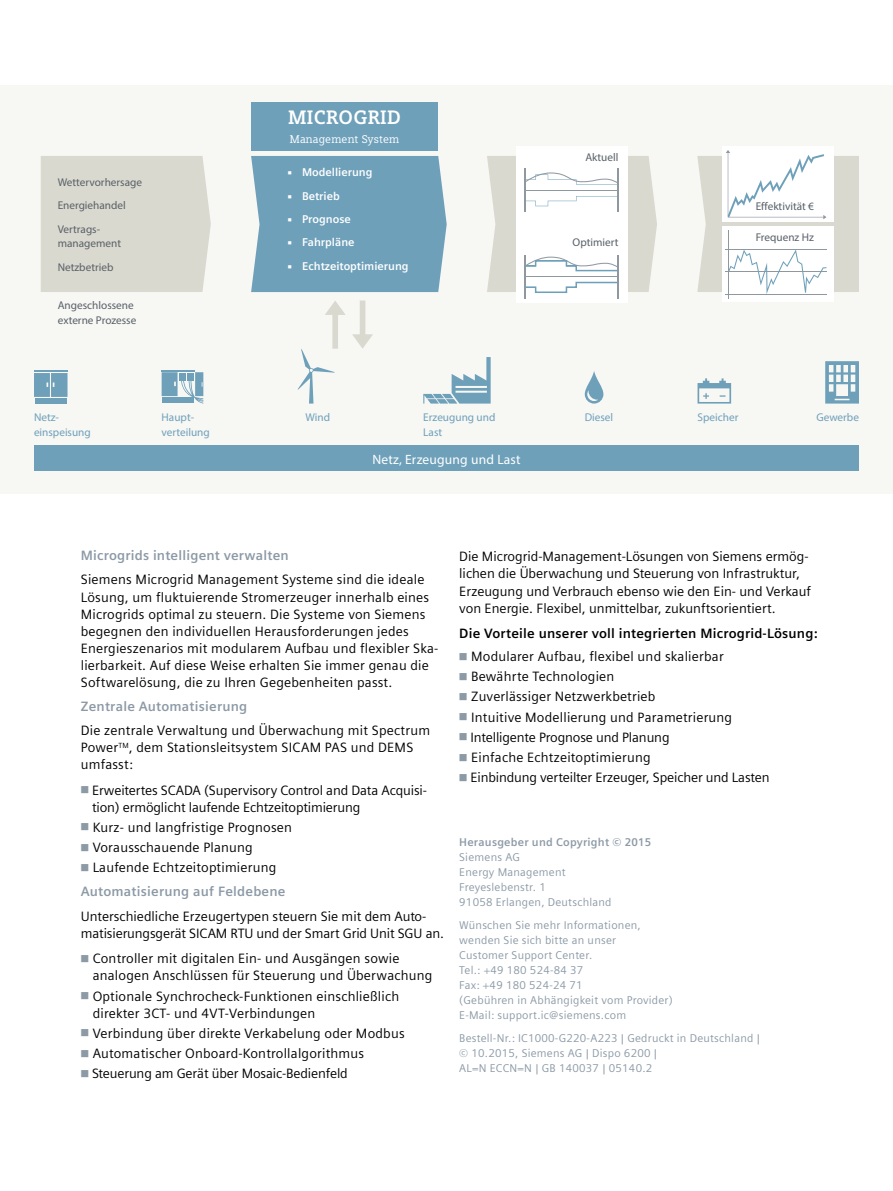
<style>
.page{position:relative;width:893px;height:1191px;background:#fff}
.page>*{position:absolute;margin:0;border:0;box-sizing:border-box;transform-origin:0 0}
.t1{font:700 19.5px "Siemens Slab";letter-spacing:.02em;color:#fff}
.t2{font:13.5px/17px "Siemens Sans Global";letter-spacing:.015em;color:#000}
.t3{font:13.5px/17px "Siemens Sans Global";letter-spacing:-.01em;color:#000}
.t4{font:700 13.5px/23px "Siemens Sans Global";letter-spacing:.015em;color:#000}
.t5{font:700 13.5px "Siemens Sans Global";letter-spacing:.015em;color:#8c9aa6}
.t6{font:13.5px "Myriad Pro";letter-spacing:.015em;color:#fff}
.t7{font:11.25px/14.9px "Siemens Sans Global";letter-spacing:.02em;color:#8c9aa6}
.t8{font:11.25px/23.4px "Myriad Pro";color:#586068}
.t9{font:11.25px/14.9px "Myriad Pro";color:#6ea0ba}
.t10{font:700 11.25px "Siemens Sans Global";color:#fff}
.t11{font:700 11.25px "Siemens Sans Global";letter-spacing:.02em;color:#8c9aa6}
.t12{font:11.25px "Siemens Slab";letter-spacing:.01em;color:#fff}
.s1{font-weight:400}
.s2{color:#8c9aa6}
.s3{font-weight:400;color:#8c9aa6}
</style>
<div class="page">
<div style="left:0;top:85px;width:893px;height:408px;background:#f7f7f4"></div>
<div style="left:41px;top:156px;width:170px;height:136px;background:#dad9cf"></div>
<div style="left:251px;top:156px;width:196px;height:136px;background:#6ea0ba"></div>
<div style="left:251px;top:102px;width:187px;height:49px;background:#6ea0ba"></div>
<div style="left:516px;top:146px;width:112px;height:156px;background:#fff"></div>
<svg style="left:487px;top:156px;width:170px;height:137px"></svg>
<hr style="left:525px;top:255px;width:1px;height:43px;background:#90989f">
<hr style="left:617px;top:255px;width:1px;height:43px;background:#90989f">
<div style="left:722px;top:227px;width:112px;height:75px;background:#fff"></div>
<hr style="left:725px;top:294px;width:101px;height:1px;background:#90989f">
<hr style="left:728px;top:230px;width:1px;height:69px;background:#90989f">
<div style="left:722px;top:146px;width:112px;height:75px;background:#fff"></div>
<svg style="left:697px;top:150px;width:162px;height:144px"></svg>
<div style="left:34px;top:446px;width:825px;height:25px;background:#6ea0ba"></div>
<svg style="left:352px;top:300px;width:21px;height:49px"></svg>
<svg style="left:585px;top:371px;width:18px;height:32px"></svg>
<svg style="left:697px;top:378px;width:34px;height:25px"></svg>
<svg style="left:297px;top:301px;width:49px;height:102px"></svg>
<hr style="left:34px;top:371px;width:34px;height:1px;background:#6ea0ba">
<div style="left:35px;top:398px;width:31px;height:5px;background:#6ea0ba"></div>
<svg style="left:34px;top:373px;width:34px;height:24px"></svg>
<svg style="left:423px;top:357px;width:68px;height:46px"></svg>
<hr style="left:162px;top:370px;width:33px;height:1px;background:#6ea0ba">
<svg style="left:162px;top:372px;width:41px;height:31px"></svg>
<svg style="left:825px;top:361px;width:34px;height:42px"></svg>
<p class="t8" style="left:58px;top:170px;width:86px">Wettervorhersage<br>Energiehandel<br>Vertrags-</p>
<p class="t8" style="left:58px;top:232px;width:65px">management<br>Netzbetrieb</p>
<p class="t8" style="left:58px;top:298px;width:80px;line-height:14.9px">Angeschlossene externe Prozesse</p>
<h1 class="t1" style="left:288px;top:106px;width:114px">MICROGRID</h1>
<p class="t12" style="left:290px;top:132px;width:111px">Management System</p>
<p class="t10" style="left:285px;top:166px;width:89px"><span class="s1">▪</span> Modellierung</p>
<p class="t10" style="left:285px;top:189px;width:56px"><span class="s1">▪</span> Betrieb</p>
<p class="t10" style="left:285px;top:212px;width:67px"><span class="s1">▪</span> Prognose</p>
<p class="t10" style="left:285px;top:236px;width:71px"><span class="s1">▪</span> Fahrpläne</p>
<p class="t10" style="left:285px;top:259px;width:125px"><span class="s1">▪</span> Echtzeitoptimierung</p>
<p class="t8" style="left:585px;top:146px;width:34px">Aktuell</p>
<p class="t8" style="left:756px;top:195px;width:60px">Effektivität €</p>
<p class="t8" style="left:573px;top:231px;width:47px">Optimiert</p>
<p class="t8" style="left:756px;top:226px;width:60px">Frequenz Hz</p>
<p class="t9" style="left:34px;top:409px;width:58px">Netz&shy;einspeisung</p>
<p class="t9" style="left:162px;top:409px;width:50px">Haupt&shy;verteilung</p>
<p class="t9" style="left:306px;top:409px;width:26px">Wind</p>
<p class="t9" style="left:423px;top:409px;width:74px">Erzeugung und<br>Last</p>
<p class="t9" style="left:585px;top:409px;width:30px">Diesel</p>
<p class="t9" style="left:697px;top:409px;width:42px">Speicher</p>
<p class="t9" style="left:816px;top:409px;width:44px">Gewerbe</p>
<p class="t6" style="left:372px;top:451px;width:150px">Netz, Erzeugung und Last</p>
<p class="t5" style="left:81px;top:547px;width:210px">Microgrids intelligent verwalten</p>
<p class="t2" style="left:81px;top:572px;width:359px">Siemens Microgrid Management Systeme sind die ideale Lösung, um fluktuierende Stromerzeuger innerhalb eines Microgrids optimal zu steuern. Die Systeme von Siemens begegnen den individuellen Herausforderungen jedes Energieszenarios mit modularem Aufbau und flexibler Ska&shy;lierbarkeit. Auf diese Weise erhalten Sie immer genau die Softwarelösung, die zu Ihren Gegebenheiten passt.</p>
<p class="t5" style="left:81px;top:698px;width:168px">Zentrale Automatisierung</p>
<p class="t2" style="left:81px;top:722px;width:351px">Die zentrale Verwaltung und Überwachung mit Spectrum<br>Power<sup>TM</sup>, dem Stationsleitsystem SICAM PAS und DEMS umfasst:</p>
<p class="t3" style="left:92px;top:782px;width:337px;text-indent:-11px"><span class="s2">◾</span> Erweitertes SCADA (Supervisory Control and Data Acquisi&shy;tion) ermöglicht laufende Echtzeitoptimierung</p>
<p class="t2" style="left:81px;top:817px;width:213px;line-height:20.2px"><span class="s2">◾</span> Kurz- und langfristige Prognosen <span class="s2">◾</span> Vorausschauende Planung<br><span class="s2">◾</span> Laufende Echtzeitoptimierung</p>
<p class="t5" style="left:81px;top:883px;width:206px">Automatisierung auf Feldebene</p>
<p class="t3" style="left:81px;top:908px;width:365px">Unterschiedliche Erzeugertypen steuern Sie mit dem Auto&shy;matisierungsgerät SICAM RTU und der Smart Grid Unit SGU an.</p>
<p class="t2" style="left:93px;top:950px;width:341px;text-indent:-12px"><span class="s2">◾</span> Controller mit digitalen Ein- und Ausgängen sowie analogen Anschlüssen für Steuerung und Überwachung</p>
<p class="t2" style="left:93px;top:988px;width:308px;text-indent:-12px"><span class="s2">◾</span> Optionale Synchrocheck-Funktionen einschließlich direkter 3CT- und 4VT-Verbindungen</p>
<p class="t2" style="left:81px;top:1023px;width:325px;line-height:20.2px"><span class="s2">◾</span> Verbindung über direkte Verkabelung oder Modbus <span class="s2">◾</span> Automatischer Onboard-Kontrollalgorithmus<br><span class="s2">◾</span> Steuerung am Gerät über Mosaic-Bedienfeld</p>
<p class="t2" style="left:459px;top:549px;width:353px">Die Microgrid-Management-Lösungen von Siemens ermög&shy;lichen die Überwachung und Steuerung von Infrastruktur, Erzeugung und Verbrauch ebenso wie den Ein- und Verkauf von Energie. Flexibel, unmittelbar, zukunftsorientiert.</p>
<p class="t4" style="left:459px;top:622px;width:360px">Die Vorteile unserer voll integrierten Microgrid-Lösung: <span class="s3">◾</span> <span class="s1">Modularer Aufbau, flexibel und skalierbar</span></p>
<p class="t2" style="left:459px;top:667px;width:312px;line-height:20.2px"><span class="s2">◾</span> Bewährte Technologien<br><span class="s2">◾</span> Zuverlässiger Netzwerkbetrieb<br><span class="s2">◾</span> Intuitive Modellierung und Parametrierung<br><span class="s2">◾</span> Intelligente Prognose und Planung<br><span class="s2">◾</span> Einfache Echtzeitoptimierung<br><span class="s2">◾</span> Einbindung verteilter Erzeuger, Speicher und Lasten</p>
<p class="t11" style="left:459px;top:836px;width:194px">Herausgeber und Copyright © 2015</p>
<p class="t7" style="left:459px;top:850px;width:154px">Siemens AG<br>Energy Management<br>Freyeslebenstr. 1<br>91058 Erlangen, Deutschland</p>
<p class="t7" style="left:459px;top:918px;width:215px">Wünschen Sie mehr Informationen, wenden Sie sich bitte an unser<br>Customer Support Center.<br>Tel.: +49 180 524-84 37<br>Fax: +49 180 524-24 71<br>(Gebühren in Abhängigkeit vom Provider)<br>E-Mail: support.ic@siemens.com</p>
<p class="t7" style="left:459px;top:1031px;width:302px">Bestell-Nr.: IC1000-G220-A223 | Gedruckt in Deutschland | © 10.2015, Siemens AG | Dispo 6200 |<br>AL=N ECCN=N | GB 140037 | 05140.2</p>
</div>
